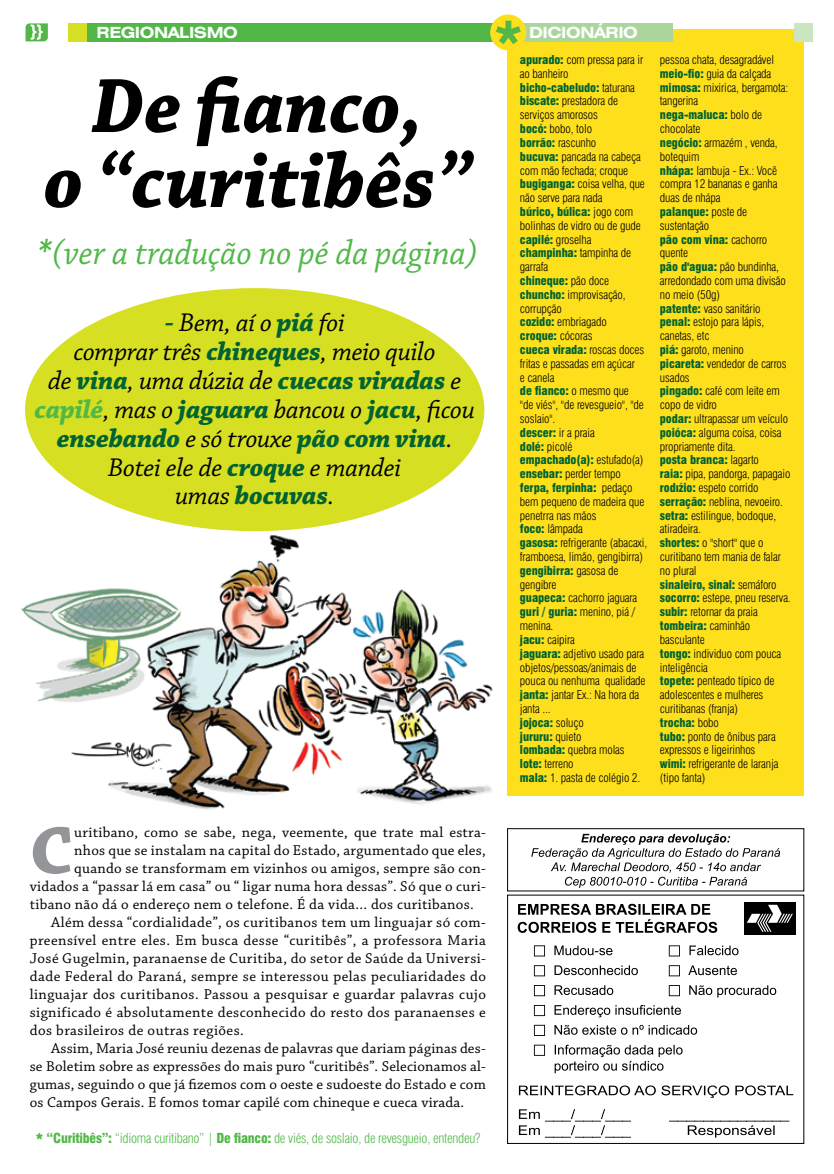
<style>
.page{position:relative;width:834px;height:1174px;background:#fff}
.page>*{position:absolute;margin:0;border:0;box-sizing:border-box;transform-origin:0 0}
.t1{font:italic 700 81px/75px "Chaparral Pro";color:#000;text-align:center;scale:.96 1}
.t2{font:700 70.35px "Chaparral Pro";color:#939598}
.t3{font:italic 36px "Chaparral Pro";color:#51b848;scale:.96 1}
.t4{font:italic 27px/28.8px "Chaparral Pro";letter-spacing:-.01em;color:#000;text-align:center}
.t5{font:700 expanded 15.45px "Swiss 721 BT";letter-spacing:-.03em;color:#fff}
.t6{font:15px "Chaparral Pro";letter-spacing:.02em;color:#000}
.t7{font:300 condensed 13.5px "Swiss 721 BT";letter-spacing:-.02em;color:#51b848}
.t8{font:300 condensed 12px/13.8px "Swiss 721 BT";letter-spacing:-.01em;color:#000}
.s1{font-weight:700}
.s2{font-weight:700;color:#006330}
.s3{font-weight:700;color:#51b848}
.s4{font-weight:900;font-stretch:expanded}
.s5{font-weight:900}
.s6{font-weight:900;color:#006330}
</style>
<div class="page">
<img style="left:21px;top:519px;width:472px;height:291px">
<div style="left:25px;top:288px;width:459px;height:243px;background:#d7df23;border-radius:50%"></div>
<div style="left:507px;top:30px;width:297px;height:766px;background:#fedf1c"></div>
<div style="left:507px;top:828px;width:297px;height:63px;border:1px solid #000"></div>
<svg style="left:517px;top:903px;width:200px;height:30px"></svg>
<svg style="left:531px;top:834px;width:249px;height:54px"></svg>
<svg style="left:519px;top:1085px;width:274px;height:13px"></svg>
<svg style="left:519px;top:1109px;width:270px;height:28px"></svg>
<svg style="left:534px;top:1044px;width:148px;height:29px"></svg>
<svg style="left:534px;top:1024px;width:163px;height:12px"></svg>
<svg style="left:534px;top:1005px;width:147px;height:12px"></svg>
<svg style="left:534px;top:985px;width:79px;height:11px"></svg>
<svg style="left:534px;top:965px;width:103px;height:11px"></svg>
<svg style="left:534px;top:945px;width:78px;height:11px"></svg>
<svg style="left:668px;top:985px;width:108px;height:12px"></svg>
<svg style="left:668px;top:965px;width:68px;height:11px"></svg>
<svg style="left:668px;top:945px;width:70px;height:11px"></svg>
<div style="left:744px;top:902px;width:51px;height:32px;background:#000"></div>
<svg style="left:747px;top:904px;width:45px;height:27px"></svg>
<div style="left:68px;top:23px;width:604px;height:18px;background:#51b848"></div>
<svg style="left:26px;top:23px;width:22px;height:18px"></svg>
<div style="left:68px;top:23px;width:18px;height:18px;background:#d7df23"></div>
<div style="left:516px;top:23px;width:156px;height:18px;background:#abd69b"></div>
<div style="left:794px;top:23px;width:18px;height:18px;background:#cbe5c0"></div>
<div style="left:490px;top:14px;width:36px;height:36px;background:#fedf1c;border-radius:50%"></div>
<svg style="left:496px;top:21px;width:24px;height:23px"></svg>
<p class="t5" style="left:97px;top:23px;width:143px">REGIONALISMO</p>
<h1 class="t1" style="left:44px;top:73px;width:447px">De fianco,<br>o “curitibês”</h1>
<h3 class="t3" style="left:38px;top:233px;width:459px"><span class="s1">*</span>(ver a tradução no pé da página)</h3>
<h3 class="t4" style="left:34px;top:309px;width:442px"><span class="s2">-</span> Bem, aí o <span class="s2">piá</span> foi<br>comprar três <span class="s2">chineques</span>, meio quilo<br>de <span class="s2">vina</span>, uma dúzia de <span class="s2">cuecas viradas</span> e <span class="s3">capilé</span>, mas o <span class="s2">jaguara</span> bancou o <span class="s2">jacu</span>, ficou <span class="s2">ensebando</span> e só trouxe <span class="s2">pão com vina</span>.<br>Botei ele de <span class="s2">croque</span> e mandei<br>umas <span class="s2">bocuvas</span>.</h3>
<h2 class="t2" style="left:30px;top:809px;width:45px">C</h2>
<p class="t6" style="left:74px;top:824px;width:413px">uritibano, como se sabe, nega, veemente, que trate mal estra-</p>
<p class="t6" style="left:74px;top:842px;width:413px">nhos que se instalam na capital do Estado, argumentado que eles,</p>
<p class="t6" style="left:74px;top:860px;width:413px">quando se transformam em vizinhos ou amigos, sempre são con-</p>
<p class="t6" style="left:30px;top:878px;width:457px">vidados a “passar lá em casa” ou “ ligar numa hora dessas”. Só que o curi-</p>
<p class="t6" style="left:30px;top:896px;width:445px">tibano não dá o endereço nem o telefone. É da vida... dos curitibanos.</p>
<p class="t6" style="left:51px;top:914px;width:436px">Além dessa “cordialidade”, os curitibanos tem um linguajar só com-</p>
<p class="t6" style="left:30px;top:932px;width:457px">preensível entre eles. Em busca desse “curitibês”, a professora Maria</p>
<p class="t6" style="left:30px;top:950px;width:457px">José Gugelmin, paranaense de Curitiba, do setor de Saúde da Universi-</p>
<p class="t6" style="left:30px;top:968px;width:457px">dade Federal do Paraná, sempre se interessou pelas peculiaridades do</p>
<p class="t6" style="left:30px;top:986px;width:457px">linguajar dos curitibanos. Passou a pesquisar e guardar palavras cujo</p>
<p class="t6" style="left:30px;top:1004px;width:457px">significado é absolutamente desconhecido do resto dos paranaenses e</p>
<p class="t6" style="left:30px;top:1022px;width:216px">dos brasileiros de outras regiões.</p>
<p class="t6" style="left:51px;top:1040px;width:436px">Assim, Maria José reuniu dezenas de palavras que dariam páginas des-</p>
<p class="t6" style="left:30px;top:1058px;width:457px">se Boletim sobre as expressões do mais puro “curitibês”. Selecionamos al-</p>
<p class="t6" style="left:30px;top:1076px;width:457px">gumas, seguindo o que já fizemos com o oeste e sudoeste do Estado e com</p>
<p class="t6" style="left:30px;top:1094px;width:436px">os Campos Gerais. E fomos tomar capilé com chineque e cueca virada.</p>
<p class="t7" style="left:35px;top:1130px;width:446px"><span class="s4">*</span> <span class="s5">“Curitibês”:</span> “idioma curitibano” | <span class="s5">De fianco:</span> de viés, de soslaio, de revesgueio, entendeu?</p>
<p class="t5" style="left:529px;top:23px;width:110px">DICIONÁRIO</p>
<p class="t8" style="left:520px;top:53px;width:129px"><span class="s6">apurado:</span> com pressa para ir ao banheiro <span class="s6">bicho-cabeludo:</span> taturana <span class="s6">biscate:</span> prestadora de serviços amorosos<br><span class="s6">bocó:</span> bobo, tolo<br><span class="s6">borrão:</span> rascunho<br><span class="s6">bucuva:</span> pancada na cabeça com mão fechada; croque <span class="s6">bugiganga:</span> coisa velha, que não serve para nada<br><span class="s6">búrico, búlica:</span> jogo com bolinhas de vidro ou de gude <span class="s6">capilé:</span> groselha <span class="s6">champinha:</span> tampinha de garrafa<br><span class="s6">chineque:</span> pão doce <span class="s6">chuncho:</span> improvisação, corrupção<br><span class="s6">cozido:</span> embriagado<br><span class="s6">croque:</span> cócoras<br><span class="s6">cueca virada:</span> roscas doces fritas e passadas em açúcar<br>e canela<br><span class="s6">de fianco:</span> o mesmo que<br>"de viés", "de revesgueio", "de soslaio".<br><span class="s6">descer:</span> ir a praia<br><span class="s6">dolé:</span> picolé <span class="s6">empachado(a):</span> estufado(a) <span class="s6">ensebar:</span> perder tempo <span class="s6">ferpa, ferpinha:</span> pedaço bem pequeno de madeira que penetrra nas mãos<br><span class="s6">foco:</span> lâmpada<br><span class="s6">gasosa:</span> refrigerante (abacaxi, framboesa, limão, gengibirra) <span class="s6">gengibirra:</span> gasosa de gengibre<br><span class="s6">guapeca:</span> cachorro jaguara <span class="s6">guri / guria:</span> menino, piá / menina.<br><span class="s6">jacu:</span> caipira<br><span class="s6">jaguara:</span> adjetivo usado para objetos/pessoas/animais de pouca ou nenhuma qualidade <span class="s6">janta:</span> jantar Ex.: Na hora da janta ...<br><span class="s6">jojoca:</span> soluço<br><span class="s6">jururu:</span> quieto<br><span class="s6">lombada:</span> quebra molas <span class="s6">lote:</span> terreno<br><span class="s6">mala:</span> 1. pasta de colégio 2.</p>
<p class="t8" style="left:659px;top:53px;width:132px">pessoa chata, desagradável <span class="s6">meio-fio:</span> guia da calçada <span class="s6">mimosa:</span> mixirica, bergamota: tangerina<br><span class="s6">nega-maluca:</span> bolo de chocolate<br><span class="s6">negócio:</span> armazém , venda, botequim<br><span class="s6">nhápa:</span> lambuja - Ex.: Você compra 12 bananas e ganha duas de nhápa<br><span class="s6">palanque:</span> poste de sustentação<br><span class="s6">pão com vina:</span> cachorro quente<br><span class="s6">pão d'agua:</span> pão bundinha, arredondado com uma divisão no meio (50g)<br><span class="s6">patente:</span> vaso sanitário <span class="s6">penal:</span> estojo para lápis, canetas, etc<br><span class="s6">piá:</span> garoto, menino <span class="s6">picareta:</span> vendedor de carros usados<br><span class="s6">pingado:</span> café com leite em copo de vidro<br><span class="s6">podar:</span> ultrapassar um veículo <span class="s6">poióca:</span> alguma coisa, coisa propriamente dita.<br><span class="s6">posta branca:</span> lagarto<br><span class="s6">raia:</span> pipa, pandorga, papagaio <span class="s6">rodízio:</span> espeto corrido <span class="s6">serração:</span> neblina, nevoeiro. <span class="s6">setra:</span> estilingue, bodoque, atiradeira.<br><span class="s6">shortes:</span> o "short" que o curitibano tem mania de falar no plural<br><span class="s6">sinaleiro, sinal:</span> semáforo <span class="s6">socorro:</span> estepe, pneu reserva. <span class="s6">subir:</span> retornar da praia <span class="s6">tombeira:</span> caminhão basculante<br><span class="s6">tongo:</span> individuo com pouca inteligência<br><span class="s6">topete:</span> penteado típico de adolescentes e mulheres curitibanas (franja)<br><span class="s6">trocha:</span> bobo<br><span class="s6">tubo:</span> ponto de ônibus para expressos e ligeirinhos<br><span class="s6">wimi:</span> refrigerante de laranja (tipo fanta)</p>
</div>
